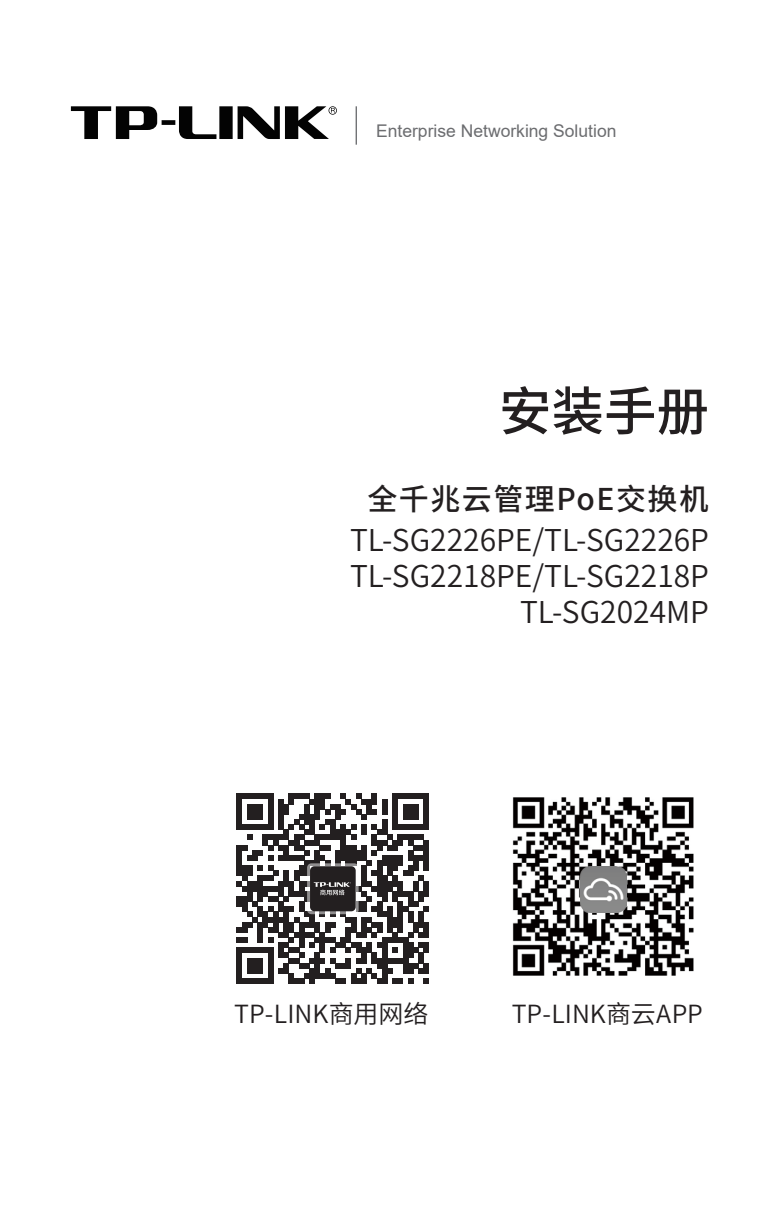
<style>
.page{position:relative;width:780px;height:1205px;background:#fff}
.page>*{position:absolute;margin:0;border:0;box-sizing:border-box;transform-origin:0 0}
.封面_安装手册{font:500 52.5px "Source Han Sans CN";color:#231f20}
.封面_机型名称{font:30px "Source Han Sans CN";color:#231f20}
.封面_产品名称{font:500 30px "Source Han Sans CN";letter-spacing:.05em;color:#231f20}
.表格内文字-居左{font:25px "Source Han Sans CN";color:#231f20}
.封面_英文{font:17.5px "Arial";color:#6c6d70}
</style>
<div class="page">
<svg style="left:71px;top:106px;width:266px;height:33px"></svg>
<hr style="left:355px;top:106px;width:2px;height:39px;background:#6c6d70">
<svg style="left:237px;top:794px;width:192px;height:189px"></svg>
<img style="left:512px;top:797px;width:182px;height:179px">
<img style="left:580px;top:867px;width:46px;height:45px">
<p class="封面_英文" style="left:376px;top:118px;width:242px">Enterprise Networking Solution</p>
<p class="封面_安装手册" style="left:499px;top:381px;width:211px">安装手册</p>
<p class="封面_产品名称" style="left:367px;top:482px;width:343px">全千兆云管理PoE交换机</p>
<p class="封面_机型名称" style="left:350px;top:523px;width:360px">TL-SG2226PE/TL-SG2226P</p>
<p class="封面_机型名称" style="left:350px;top:559px;width:360px">TL-SG2218PE/TL-SG2218P</p>
<p class="封面_机型名称" style="left:520px;top:595px;width:190px">TL-SG2024MP</p>
<p class="表格内文字-居左" style="left:234px;top:999px;width:196px">TP-LINK商用网络</p>
<p class="表格内文字-居左" style="left:511px;top:999px;width:193px">TP-LINK商云APP</p>
</div>
